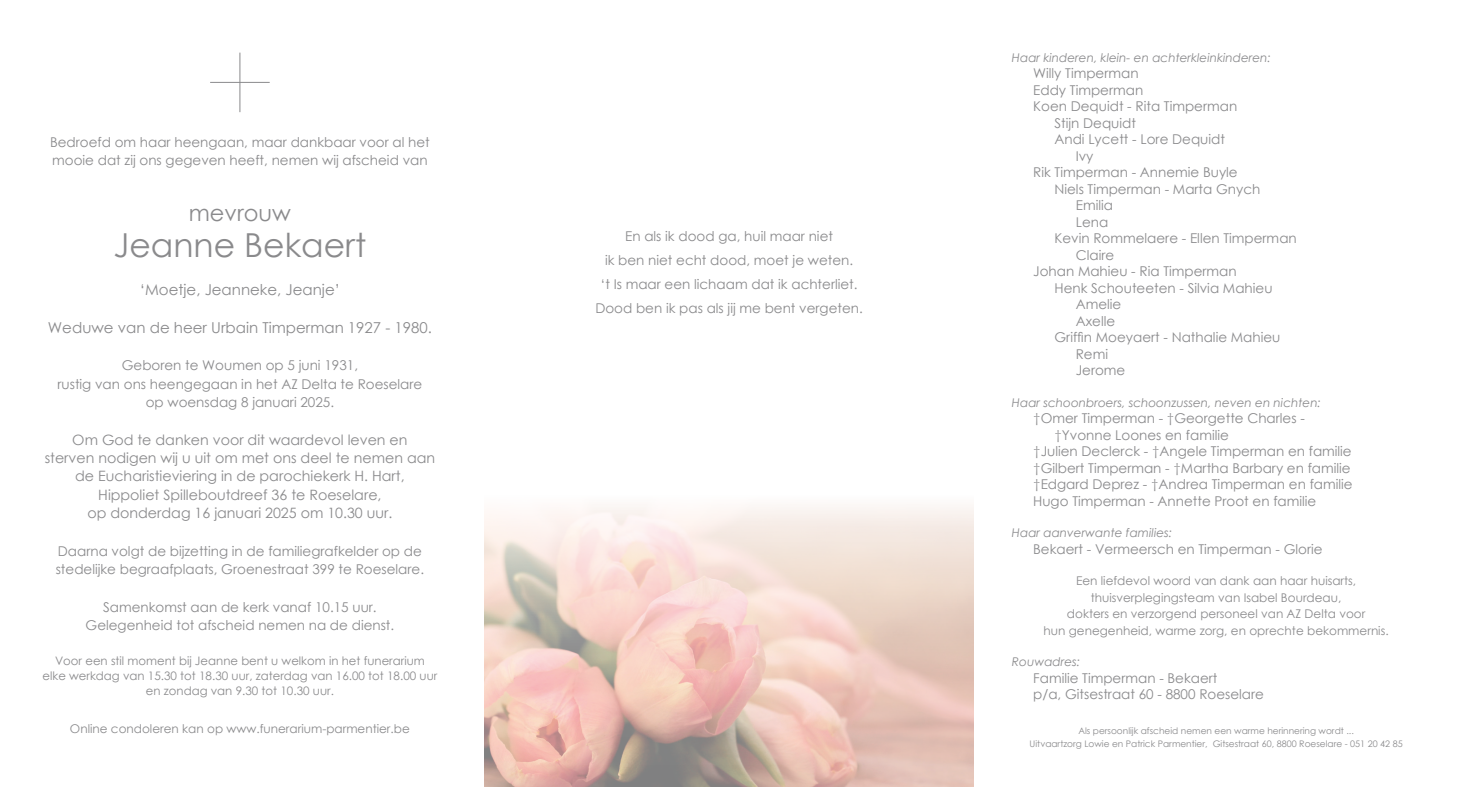
<style>
.page{position:relative;width:1459px;height:787px;background:#fff}
.page>*{position:absolute;margin:0;border:0;box-sizing:border-box;transform-origin:0 0}
.t1{font:33px "Century Gothic";color:#8a8a8c}
.t2{font:22.5px "Century Gothic";color:#8a8a8c}
.t3{font:15px "Century Gothic";color:#8a8a8c}
.t4{font:14.25px/18.3px "Century Gothic";color:#8a8a8c;text-align:center}
.t5{font:13.5px/18.3px "Century Gothic";color:#8a8a8c}
.t6{font:12px/16.5px "Century Gothic";color:#8a8a8c;text-align:center}
.t7{font:italic 12px "Century Gothic";color:#8a8a8c}
.t8{font:11.7px/15px "Century Gothic";color:#8a8a8c;text-align:center}
.t9{font:9px/13.5px "Century Gothic";color:#8a8a8c;text-align:center}
</style>
<div class="page">
<hr style="left:210px;top:82px;width:60px;height:1px;background:#8a8a8c">
<hr style="left:239px;top:53px;width:1px;height:59px;background:#8a8a8c">
<img style="left:484px;top:505px;width:489px;height:282px">
<p class="t5" style="left:50px;top:133px;width:381px">Bedroefd om haar heengaan, maar dankbaar voor al het mooie dat zij ons gegeven heeft, nemen wij afscheid van</p>
<h2 class="t2" style="left:189px;top:197px;width:104px">mevrouw</h2>
<h1 class="t1" style="left:113px;top:222px;width:254px">Jeanne Bekaert</h1>
<p class="t3" style="left:140px;top:279px;width:202px">‘Moetje, Jeanneke, Jeanje’</p>
<p class="t3" style="left:48px;top:317px;width:385px">Weduwe van de heer Urbain Timperman 1927 - 1980.</p>
<p class="t5" style="left:58px;top:356px;width:366px;text-align:center">Geboren te Woumen op 5 juni 1931,<br>rustig van ons heengegaan in het AZ Delta te Roeselare op woensdag 8 januari 2025.</p>
<p class="t4" style="left:45px;top:430px;width:392px">Om God te danken voor dit waardevol leven en<br>sterven nodigen wij u uit om met ons deel te nemen aan de Eucharistieviering in de parochiekerk H. Hart, Hippoliet Spilleboutdreef 36 te Roeselare,<br>op donderdag 16 januari 2025 om 10.30 uur.</p>
<p class="t5" style="left:56px;top:541px;width:370px">Daarna volgt de bijzetting in de familiegrafkelder op de stedelijke begraafplaats, Groenestraat 399 te Roeselare.</p>
<p class="t5" style="left:86px;top:598px;width:310px;text-align:center">Samenkomst aan de kerk vanaf 10.15 uur.<br>Gelegenheid tot afscheid nemen na de dienst.</p>
<p class="t8" style="left:42px;top:653px;width:396px">Voor een stil moment bij Jeanne bent u welkom in het funerarium elke werkdag van 15.30 tot 18.30 uur, zaterdag van 16.00 tot 18.00 uur en zondag van 9.30 tot 10.30 uur.</p>
<p class="t6" style="left:70px;top:720px;width:341px">Online condoleren kan op www.funerarium-parmentier.be</p>
<p class="t5" style="left:595px;top:224px;width:269px;line-height:24px;text-align:center">En als ik dood ga, huil maar niet<br>ik ben niet echt dood, moet je weten.<br>‘t Is maar een lichaam dat ik achterliet.<br>Dood ben ik pas als jij me bent vergeten.</p>
<p class="t7" style="left:1012px;top:49px;width:260px">Haar kinderen, klein- en achterkleinkinderen:</p>
<p class="t5" style="left:1033px;top:64px;width:107px">Willy Timperman</p>
<p class="t5" style="left:1033px;top:80px;width:111px">Eddy Timperman</p>
<p class="t5" style="left:1033px;top:97px;width:205px">Koen Dequidt - Rita Timperman</p>
<p class="t5" style="left:1054px;top:113px;width:83px">Stijn Dequidt</p>
<p class="t5" style="left:1054px;top:130px;width:172px">Andi Lycett - Lore Dequidt</p>
<p class="t5" style="left:1075px;top:146px;width:19px">Ivy</p>
<p class="t5" style="left:1033px;top:163px;width:206px">Rik Timperman - Annemie Buyle</p>
<p class="t5" style="left:1054px;top:179px;width:207px">Niels Timperman - Marta Gnych</p>
<p class="t5" style="left:1075px;top:196px;width:39px">Emilia</p>
<p class="t5" style="left:1075px;top:212px;width:34px">Lena</p>
<p class="t5" style="left:1054px;top:229px;width:244px">Kevin Rommelaere - Ellen Timperman</p>
<p class="t5" style="left:1075px;top:245px;width:40px">Claire</p>
<p class="t5" style="left:1033px;top:262px;width:205px">Johan Mahieu - Ria Timperman</p>
<p class="t5" style="left:1054px;top:278px;width:219px">Henk Schouteeten - Silvia Mahieu</p>
<p class="t5" style="left:1075px;top:295px;width:47px">Amelie</p>
<p class="t5" style="left:1075px;top:311px;width:41px">Axelle</p>
<p class="t5" style="left:1054px;top:328px;width:227px">Griffin Moeyaert - Nathalie Mahieu</p>
<p class="t5" style="left:1075px;top:344px;width:34px">Remi</p>
<p class="t5" style="left:1075px;top:361px;width:51px">Jerome</p>
<p class="t7" style="left:1012px;top:394px;width:310px">Haar schoonbroers, schoonzussen, neven en nichten:</p>
<p class="t5" style="left:1033px;top:409px;width:273px">†Omer Timperman - †Georgette Charles -</p>
<p class="t5" style="left:1054px;top:425px;width:176px">†Yvonne Loones en familie</p>
<p class="t5" style="left:1033px;top:442px;width:320px">†Julien Declerck - †Angele Timperman en familie</p>
<p class="t5" style="left:1033px;top:458px;width:319px">†Gilbert Timperman - †Martha Barbary en familie</p>
<p class="t5" style="left:1033px;top:475px;width:321px">†Edgard Deprez - †Andrea Timperman en familie</p>
<p class="t5" style="left:1033px;top:491px;width:285px">Hugo Timperman - Annette Proot en familie</p>
<p class="t7" style="left:1012px;top:524px;width:162px">Haar aanverwante families:</p>
<p class="t5" style="left:1033px;top:539px;width:291px">Bekaert - Vermeersch en Timperman - Glorie</p>
<p class="t6" style="left:1043px;top:572px;width:346px">Een liefdevol woord van dank aan haar huisarts, thuisverplegingsteam van Isabel Bourdeau,<br>dokters en verzorgend personeel van AZ Delta voor<br>hun genegenheid, warme zorg, en oprechte bekommernis.</p>
<p class="t7" style="left:1012px;top:653px;width:70px">Rouwadres:</p>
<p class="t5" style="left:1033px;top:669px;width:232px;line-height:16.5px">Familie Timperman - Bekaert<br>p/a, Gitsestraat 60 - 8800 Roeselare</p>
<p class="t9" style="left:1029px;top:723px;width:374px">Als persoonlijk afscheid nemen een warme herinnering wordt ...<br>Uitvaartzorg Lowie en Patrick Parmentier, Gitsestraat 60, 8800 Roeselare - 051 20 42 85</p>
</div>
